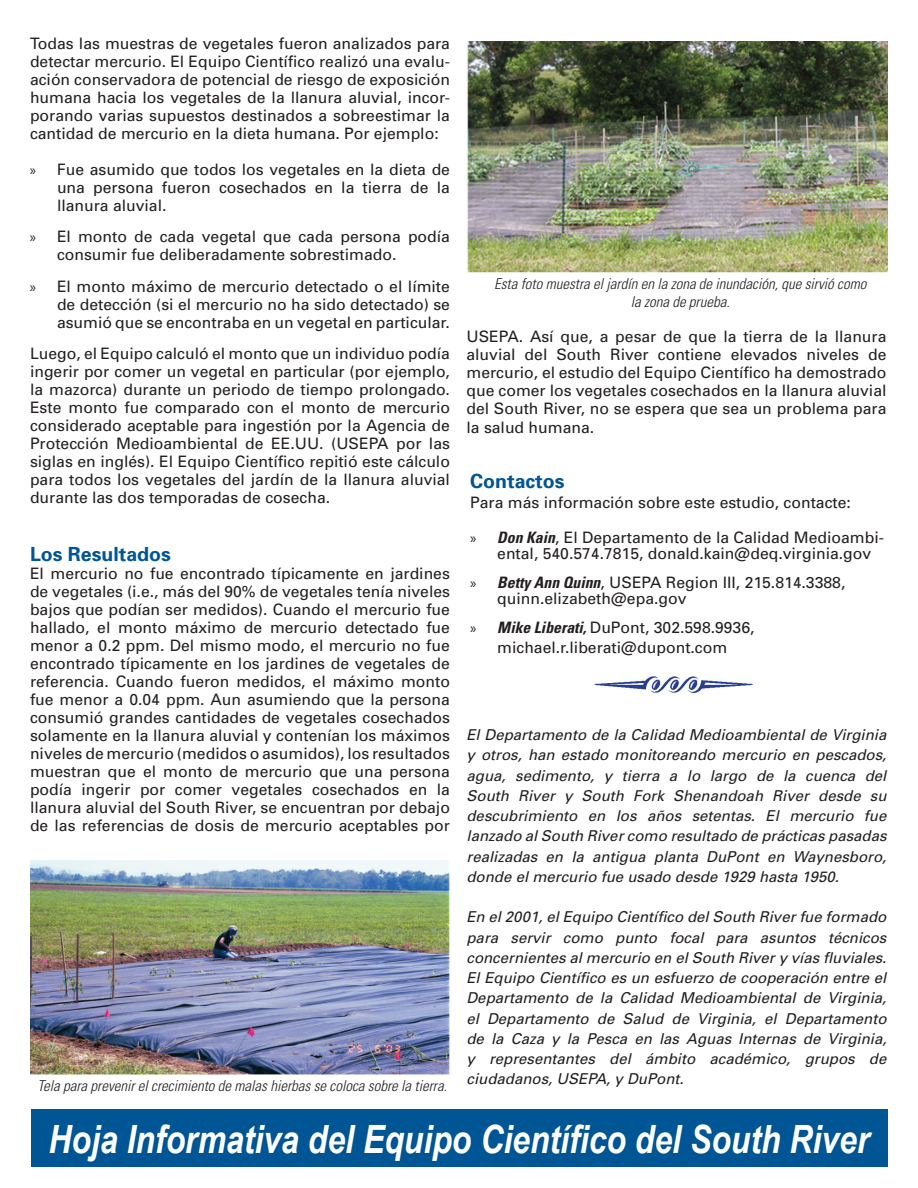
<style>
.page{position:relative;width:918px;height:1188px;background:#fff}
.page>*{position:absolute;margin:0;border:0;box-sizing:border-box;transform-origin:0 0}
.t1{font:italic 700 39px "Arial Narrow";color:#fff}
.t2{font:700 19.5px "Univers";color:#005594}
.t3{font:15.75px/18px "Univers";color:#231f20;text-align:justify}
.t4{font:italic 15px/20.2px "Univers";color:#231f20;text-align:justify}
.t5{font:italic 300 condensed 15px/18px "Univers";color:#231f20;text-align:center}
.s1{font-family:"Myriad Pro";font-size:15px}
.s2{font-weight:700;font-style:italic;font-stretch:condensed}
</style>
<div class="page">
<img style="left:30px;top:861px;width:420px;height:214px">
<img style="left:466px;top:42px;width:422px;height:230px">
<img style="left:594px;top:676px;width:159px;height:17px">
<div style="left:31px;top:1109px;width:857px;height:57px;background:#005594"></div>
<p class="t3" style="left:30px;top:34px;width:422px">Todas las muestras de vegetales fueron analizados para detectar mercurio. El Equipo Científico realizó una evalu&shy;ación conservadora de potencial de riesgo de exposición humana hacia los vegetales de la llanura aluvial, incor&shy;porando varias supuestos destinados a sobreestimar la cantidad de mercurio en la dieta humana. Por ejemplo:</p>
<p class="t3" style="left:57px;top:160px;width:395px;text-indent:-27px"><span class="s1">»</span> Fue asumido que todos los vegetales en la dieta de una persona fueron cosechados en la tierra de la llanura aluvial.</p>
<p class="t3" style="left:57px;top:227px;width:395px;text-indent:-27px"><span class="s1">»</span> El monto de cada vegetal que cada persona podía consumir fue deliberadamente sobrestimado.</p>
<p class="t3" style="left:57px;top:277px;width:395px;text-indent:-27px"><span class="s1">»</span> El monto máximo de mercurio detectado o el límite de detección (si el mercurio no ha sido detectado) se asumió que se encontraba en un vegetal en particular.</p>
<p class="t3" style="left:30px;top:344px;width:422px">Luego, el Equipo calculó el monto que un individuo podía ingerir por comer un vegetal en particular (por ejemplo, la mazorca) durante un periodo de tiempo prolongado.<br>Este monto fue comparado con el monto de mercurio considerado aceptable para ingestión por la Agencia de Protección Medioambiental de EE.UU. (USEPA por las siglas en inglés). El Equipo Científico repitió este cálculo para todos los vegetales del jardín de la llanura aluvial durante las dos temporadas de cosecha.</p>
<p class="t2" style="left:30px;top:542px;width:142px">Los Resultados</p>
<p class="t3" style="left:30px;top:565px;width:422px">El mercurio no fue encontrado típicamente en jardines de vegetales (i.e., más del 90% de vegetales tenía niveles bajos que podían ser medidos). Cuando el mercurio fue hallado, el monto máximo de mercurio detectado fue menor a 0.2 ppm. Del mismo modo, el mercurio no fue encontrado típicamente en los jardines de vegetales de referencia. Cuando fueron medidos, el máximo monto fue menor a 0.04 ppm. Aun asumiendo que la persona consumió grandes cantidades de vegetales cosechados solamente en la llanura aluvial y contenían los máximos niveles de mercurio (medidos o asumidos), los resultados muestran que el monto de mercurio que una persona podía ingerir por comer vegetales cosechados en la llanura aluvial del South River, se encuentran por debajo de las referencias de dosis de mercurio aceptables por</p>
<p class="t5" style="left:38px;top:1077px;width:411px">Tela para prevenir el crecimiento de malas hierbas se coloca sobre la tierra.</p>
<p class="t5" style="left:494px;top:275px;width:374px">Esta foto muestra el jardín en la zona de inundación, que sirvió como la zona de prueba.</p>
<p class="t3" style="left:466px;top:327px;width:422px">USEPA. Así que, a pesar de que la tierra de la llanura aluvial del South River contiene elevados niveles de mercurio, el estudio del Equipo Científico ha demostrado que comer los vegetales cosechados en la llanura aluvial del South River, no se espera que sea un problema para</p>
<p class="t3" style="left:466px;top:419px;width:129px">la salud humana.</p>
<p class="t2" style="left:470px;top:469px;width:96px">Contactos</p>
<p class="t3" style="left:470px;top:493px;width:382px">Para más información sobre este estudio, contacte:</p>
<p class="t3" style="left:497px;top:530px;width:388px;line-height:15.8px;text-indent:-27px"><span class="s1">»</span> <span class="s2">Don Kain</span>, El Departamento de la Calidad Medioambi&shy;ental, 540.574.7815, donald.kain@deq.virginia.gov</p>
<p class="t3" style="left:497px;top:575px;width:350px;line-height:15.8px;text-indent:-27px"><span class="s1">»</span> <span class="s2">Betty Ann Quinn</span>, USEPA Region III, 215.814.3388, quinn.elizabeth@epa.gov</p>
<p class="t3" style="left:470px;top:618px;width:286px;line-height:19.5px;text-align:center"><span class="s1">»</span> <span class="s2">Mike Liberati,</span> DuPont, 302.598.9936, michael.r.liberati@dupont.com</p>
<p class="t4" style="left:466px;top:725px;width:422px">El Departamento de la Calidad Medioambiental de Virginia y otros, han estado monitoreando mercurio en pescados, agua, sedimento, y tierra a lo largo de la cuenca del South River y South Fork Shenandoah River desde su descubrimiento en los años setentas. El mercurio fue lanzado al South River como resultado de prácticas pasadas realizadas en la antigua planta DuPont en Waynesboro, donde el mercurio fue usado desde 1929 hasta 1950.</p>
<p class="t4" style="left:466px;top:907px;width:422px">En el 2001, el Equipo Científico del South River fue formado para servir como punto focal para asuntos técnicos concernientes al mercurio en el South River y vías fluviales.<br>El Equipo Científico es un esfuerzo de cooperación entre el Departamento de la Calidad Medioambiental de Virginia, el Departamento de Salud de Virginia, el Departamento de la Caza y la Pesca en las Aguas Internas de Virginia, y representantes del ámbito académico, grupos de ciudadanos, USEPA, y DuPont.</p>
<h1 class="t1" style="left:49px;top:1110px;width:823px">Hoja Informativa del Equipo Científico del South River</h1>
</div>
